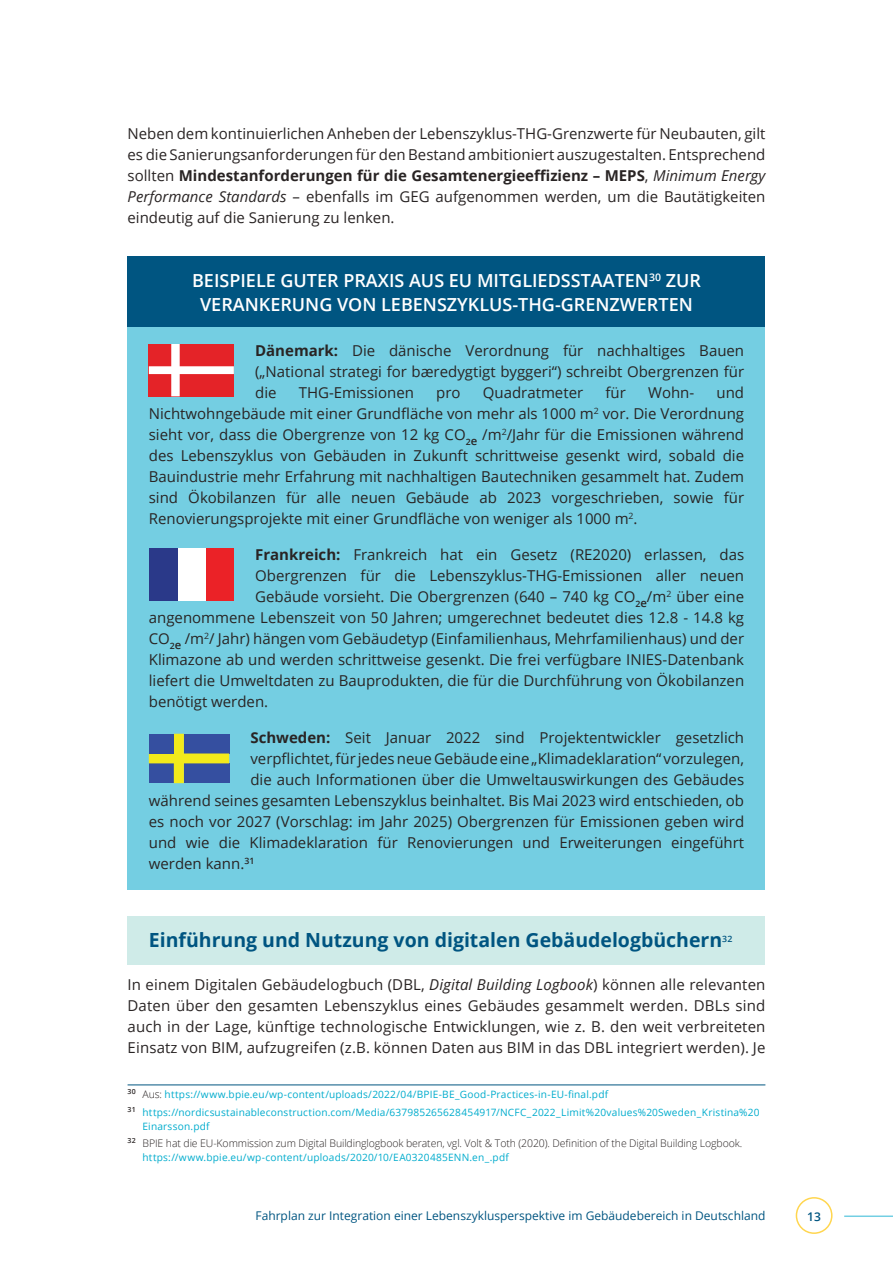
<style>
.page{position:relative;width:893px;height:1263px;background:#fff}
.page>*{position:absolute;margin:0;border:0;box-sizing:border-box;transform-origin:0 0}
.t1{font:700 19.5px "Open Sans";color:#005581}
.t2{font:600 18px/24px "Open Sans";color:#fff;text-align:center}
.t3{font:15px/21px "Open Sans";color:#292424;text-align:justify}
.t4{font:12px "Open Sans";color:#005581}
.t5{font:600 12px "Open Sans";color:#005581}
.t6{font:300 10.5px "Open Sans";letter-spacing:-.01em;color:#292424}
.t7{font:10.2px/17.7px "Open Sans";letter-spacing:.02em;color:#00accd}
.t8{font:600 8.7px "Open Sans";color:#005581}
.s1{font-weight:700}
.s2{font-style:italic}
.s3{font-weight:300;font-size:10.5px;color:#292424}
</style>
<div class="page">
<div style="left:796px;top:1197px;width:36px;height:37px;border:2px solid #ffd64f;border-radius:50%"></div>
<hr style="left:844px;top:1215px;width:49px;height:2px;background:#73cfe3">
<div style="left:128px;top:257px;width:637px;height:80px;background:#005581"></div>
<div style="left:128px;top:327px;width:637px;height:217px;background:#74cee2"></div>
<div style="left:128px;top:531px;width:637px;height:196px;background:#74cee2"></div>
<div style="left:128px;top:714px;width:637px;height:175px;background:#74cee2"></div>
<div style="left:128px;top:917px;width:637px;height:48px;background:#cfebe8"></div>
<svg style="left:149px;top:344px;width:85px;height:52px;background:#ea565a"></svg>
<div style="left:206px;top:548px;width:28px;height:52px;background:#eb2227"></div>
<div style="left:177px;top:548px;width:29px;height:52px;background:#fff"></div>
<div style="left:149px;top:548px;width:28px;height:52px;background:#2a3989"></div>
<svg style="left:149px;top:734px;width:80px;height:49px;background:#758372"></svg>
<div style="left:149px;top:734px;width:25px;height:19px;background:#354fa0"></div>
<hr style="left:128px;top:1084px;width:637px;height:1px;background:#005581">
<p class="t3" style="left:128px;top:123px;width:639px">Neben dem kontinuierlichen Anheben der Lebenszyklus-THG-Grenzwerte für Neubauten, gilt es die Sanierungsanforderungen für den Bestand ambitioniert auszugestalten. Entsprechend sollten <span class="s1">Mindestanforderungen für die Gesamtenergieeffizienz – MEPS</span>, <span class="s2">Minimum Energy Performance Standards</span> – ebenfalls im GEG aufgenommen werden, um die Bautätigkeiten eindeutig auf die Sanierung zu lenken.</p>
<p class="t2" style="left:192px;top:269px;width:510px">BEISPIELE GUTER PRAXIS AUS EU MITGLIEDSSTAATEN<sup>30</sup> ZUR<br>VERANKERUNG VON LEBENSZYKLUS-THG-GRENZWERTEN</p>
<p class="t3" style="left:255px;top:339px;width:491px"><span class="s1">Dänemark:</span> Die dänische Verordnung für nachhaltiges Bauen („National strategi for bæredygtigt byggeri“) schreibt Obergrenzen für die</p>
<p class="t3" style="left:299px;top:381px;width:117px">THG-Emissionen</p>
<p class="t3" style="left:436px;top:381px;width:26px">pro</p>
<p class="t3" style="left:483px;top:381px;width:102px">Quadratmeter</p>
<p class="t3" style="left:605px;top:381px;width:22px">für</p>
<p class="t3" style="left:648px;top:381px;width:48px">Wohn-</p>
<p class="t3" style="left:149px;top:381px;width:597px;text-indent:568px">und Nichtwohngebäude mit einer Grundfläche von mehr als 1000 m<sup>2</sup> vor. Die Verordnung sieht vor, dass die Obergrenze von 12 kg CO<sub>2</sub><sub>e</sub> /m<sup>2</sup>/Jahr für die Emissionen während des Lebenszyklus von Gebäuden in Zukunft schrittweise gesenkt wird, sobald die Bauindustrie mehr Erfahrung mit nachhaltigen Bautechniken gesammelt hat. Zudem sind Ökobilanzen für alle neuen Gebäude ab 2023 vorgeschrieben, sowie für Renovierungsprojekte mit einer Grundfläche von weniger als 1000 m<sup>2</sup>.</p>
<p class="t3" style="left:255px;top:543px;width:490px"><span class="s1">Frankreich:</span> Frankreich hat ein Gesetz (RE2020) erlassen, das</p>
<p class="t3" style="left:255px;top:564px;width:490px">Obergrenzen für die Lebenszyklus-THG-Emissionen aller neuen</p>
<p class="t3" style="left:255px;top:585px;width:490px">Gebäude vorsieht. Die Obergrenzen (640 – 740 kg CO<sub>2</sub><sub>e</sub>/m<sup>2</sup> über eine</p>
<p class="t3" style="left:149px;top:606px;width:597px">angenommene Lebenszeit von 50 Jahren; umgerechnet bedeutet dies 12.8 - 14.8 kg</p>
<p class="t3" style="left:149px;top:627px;width:597px">CO<sub>2</sub><sub>e</sub> /m<sup>2</sup>/ Jahr) hängen vom Gebäudetyp (Einfamilienhaus, Mehrfamilienhaus) und der</p>
<p class="t3" style="left:149px;top:648px;width:597px">Klimazone ab und werden schrittweise gesenkt. Die frei verfügbare INIES-Datenbank</p>
<p class="t3" style="left:149px;top:669px;width:597px">liefert die Umweltdaten zu Bauprodukten, die für die Durchführung von Ökobilanzen</p>
<p class="t3" style="left:149px;top:690px;width:121px">benötigt werden.</p>
<p class="t3" style="left:250px;top:726px;width:495px"><span class="s1">Schweden:</span> Seit Januar 2022 sind Projektentwickler gesetzlich</p>
<p class="t3" style="left:250px;top:747px;width:495px">verpflichtet, für jedes neue Gebäude eine „Klimadeklaration“ vorzulegen,</p>
<p class="t3" style="left:250px;top:768px;width:495px">die auch Informationen über die Umweltauswirkungen des Gebäudes</p>
<p class="t3" style="left:149px;top:789px;width:597px">während seines gesamten Lebenszyklus beinhaltet. Bis Mai 2023 wird entschieden, ob</p>
<p class="t3" style="left:149px;top:810px;width:597px">es noch vor 2027 (Vorschlag: im Jahr 2025) Obergrenzen für Emissionen geben wird</p>
<p class="t3" style="left:149px;top:831px;width:597px">und wie die Klimadeklaration für Renovierungen und Erweiterungen eingeführt</p>
<p class="t3" style="left:149px;top:852px;width:107px">werden kann.<sup>31</sup></p>
<h1 class="t1" style="left:149px;top:926px;width:575px">Einführung und Nutzung von digitalen Gebäudelogbüchern</h1>
<p class="t8" style="left:722px;top:933px;width:12px">32</p>
<p class="t3" style="left:128px;top:973px;width:639px">In einem Digitalen Gebäudelogbuch (DBL, <span class="s2">Digital Building Logbook</span>) können alle relevanten Daten über den gesamten Lebenszyklus eines Gebäudes gesammelt werden. DBLs sind auch in der Lage, künftige technologische Entwicklungen, wie z. B. den weit verbreiteten Einsatz von BIM, aufzugreifen (z.B. können Daten aus BIM in das DBL integriert werden). Je</p>
<p class="t7" style="left:128px;top:1085px;width:633px"><sup>30</sup> <span class="s3">Aus:</span> https://www.bpie.eu/wp-content/uploads/2022/04/BPIE-BE_Good-Practices-in-EU-final.pdf<br><sup>31</sup> https://nordicsustainableconstruction.com/Media/637985265628454917/NCFC_2022_Limit%20values%20Sweden_Kristina%20</p>
<p class="t7" style="left:143px;top:1117px;width:69px">Einarsson.pdf</p>
<p class="t6" style="left:128px;top:1136px;width:616px"><sup>32</sup> BPIE hat die EU-Kommission zum Digital Buildinglogbook beraten, vgl. Volt &amp; Toth (2020). Definition of the Digital Building Logbook.</p>
<p class="t7" style="left:143px;top:1148px;width:368px">https://www.bpie.eu/wp-content/uploads/2020/10/EA0320485ENN.en_.pdf</p>
<p class="t4" style="left:255px;top:1207px;width:511px">Fahrplan zur Integration einer Lebenszyklusperspektive im Gebäudebereich in Deutschland</p>
<p class="t5" style="left:807px;top:1208px;width:15px">13</p>
</div>
